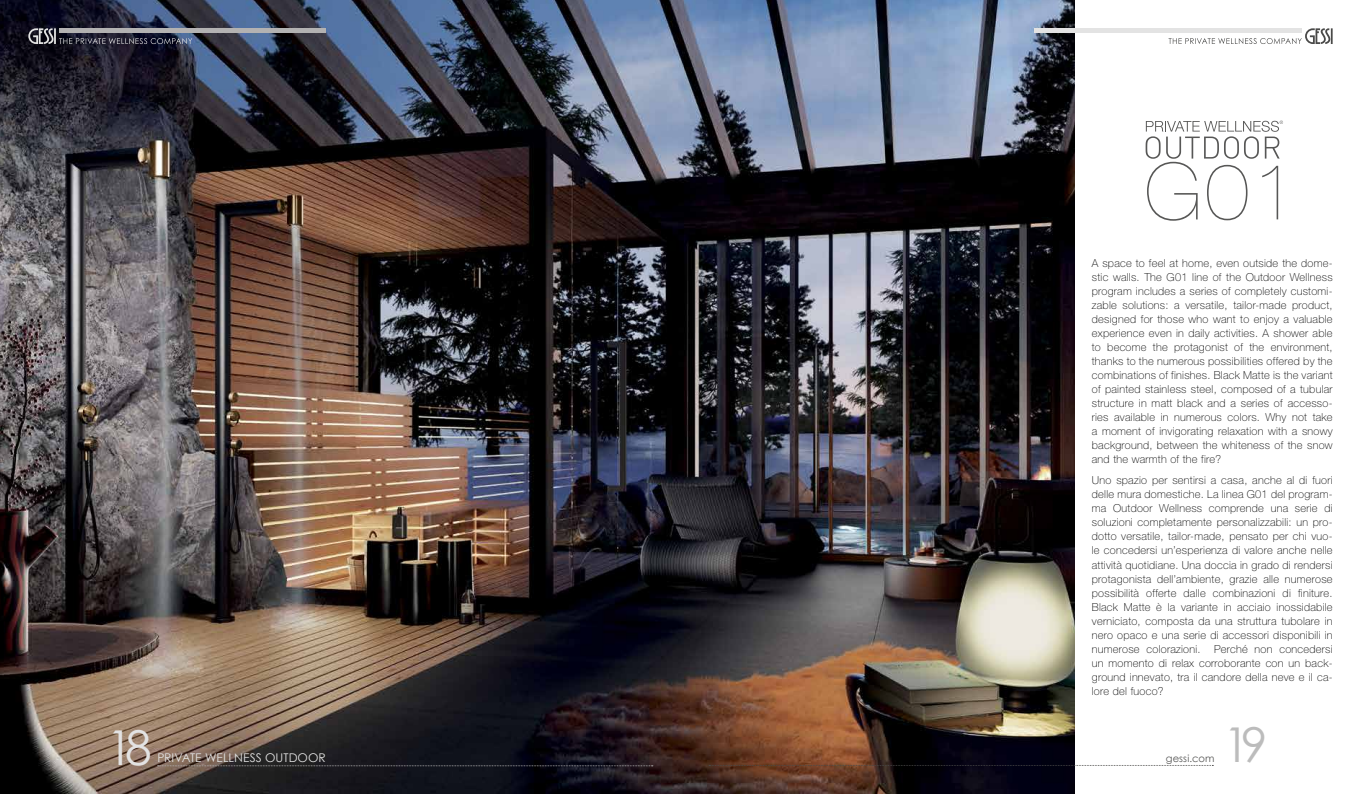
<style>
.page{position:relative;width:1361px;height:794px;background:#fff}
.page>*{position:absolute;margin:0;border:0;box-sizing:border-box;transform-origin:0 0}
.t1{font:200 78.8px "Helvetica Neue LT Std";color:#575756}
.t2{font:48px "Century Gothic";color:#e3e3e3}
.t3{font:48px "Century Gothic";color:#bcbcbc}
.t4{font:12px "Century Gothic";color:#e3e3e3}
.t5{font:100 11px/14px "Helvetica Neue LT Std";letter-spacing:.025em;color:#000;text-align:justify}
.t6{font:10px "Century Gothic";letter-spacing:.015em;color:#575756}
</style>
<div class="page">
<svg style="left:1145px;top:120px;width:138px;height:39px"></svg>
<img style="left:0;top:0;width:1074px;height:794px">
<div style="left:1035px;top:28px;width:267px;height:5px;background:#e3e3e3"></div>
<svg style="left:1168px;top:28px;width:164px;height:16px"></svg>
<svg style="left:709px;top:765px;width:504px;height:1px"></svg>
<div style="left:59px;top:28px;width:267px;height:5px;background:#b3b2b2"></div>
<svg style="left:28px;top:28px;width:164px;height:16px"></svg>
<svg style="left:158px;top:765px;width:495px;height:1px"></svg>
<h1 class="t1" style="left:1144px;top:146px;width:154px">G01</h1>
<p class="t5" style="left:1092px;top:256px;width:242px">A space to feel at home, even outside the dome&shy;stic walls. The G01 line of the Outdoor Wellness program includes a series of completely customi&shy;zable solutions: a versatile, tailor-made product, designed for those who want to enjoy a valuable experience even in daily activities. A shower able to become the protagonist of the environment, thanks to the numerous possibilities offered by the combinations of finishes. Black Matte is the variant of painted stainless steel, composed of a tubular structure in matt black and a series of accesso&shy;ries available in numerous colors. Why not take a moment of invigorating relaxation with a snowy background, between the whiteness of the snow and the warmth of the fire?</p>
<p class="t5" style="left:1092px;top:473px;width:242px">Uno spazio per sentirsi a casa, anche al di fuori delle mura domestiche. La linea G01 del program&shy;ma Outdoor Wellness comprende una serie di soluzioni completamente personalizzabili: un pro&shy;dotto versatile, tailor-made, pensato per chi vuo&shy;le concedersi un’esperienza di valore anche nelle attività quotidiane. Una doccia in grado di rendersi protagonista dell’ambiente, grazie alle numerose possibilità offerte dalle combinazioni di finiture.<br>Black Matte è la variante in acciaio inossidabile verniciato, composta da una struttura tubolare in nero opaco e una serie di accessori disponibili in numerose colorazioni. Perché non concedersi un momento di relax corroborante con un back&shy;ground innevato, tra il candore della neve e il ca&shy;lore del fuoco?</p>
<h2 class="t2" style="left:106px;top:714px;width:47px">18</h2>
<p class="t4" style="left:157px;top:749px;width:170px">PRIVATE WELLNESS OUTDOOR</p>
<p class="t6" style="left:1166px;top:752px;width:50px">gessi.com</p>
<h2 class="t3" style="left:1223px;top:711px;width:46px">19</h2>
</div>
